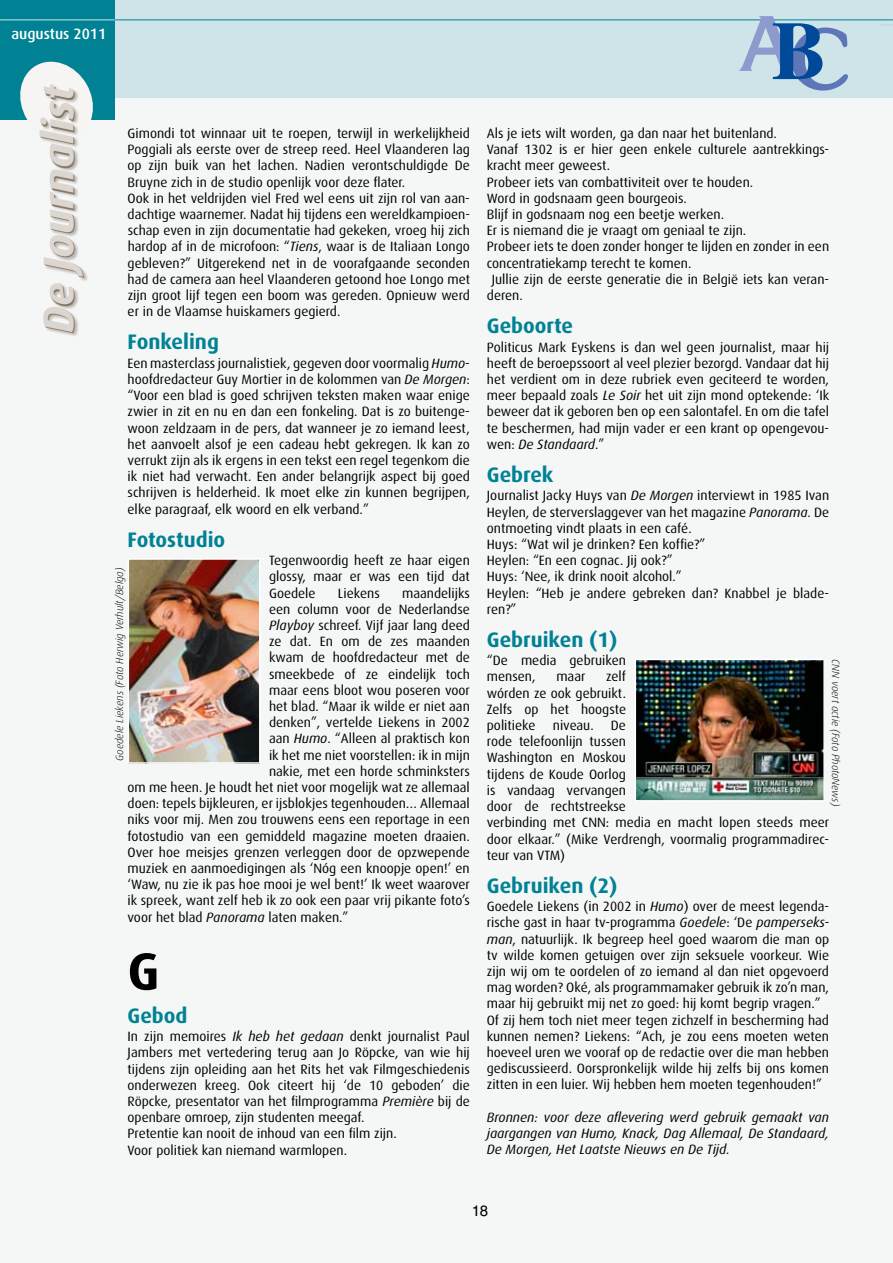
<style>
.page{position:relative;width:893px;height:1263px;background:#f5f6f6}
.page>*{position:absolute;margin:0;border:0;box-sizing:border-box;transform-origin:0 0}
.t1{font:700 82.5px "Times";color:#004999}
.t2{font:700 52.5px "Dax";color:#000}
.t3{font:italic 700 43.05px "Dax";color:#85786a}
.t4{font:700 21px "Dax";color:#008294}
.t5{font:500 15px "Dax";color:#fff}
.t6{font:15px "Helvetica LT Std";color:#000}
.t7{font:13.5px/16.2px "Dax";color:#000}
.t8{font:italic 13.5px/16.2px "Dax";color:#000;text-align:justify}
.t9{font:italic 300 10.5px "Dax";color:#000}
.s1{font-style:italic}
.s2{font-family:"Souvenir Std";font-weight:500;color:#5c76b8}
</style>
<div class="page">
<div style="left:0;top:0;width:893px;height:98px;background:#cee4e9"></div>
<div style="left:0;top:0;width:115px;height:120px;background:#008294"></div>
<svg style="left:20px;top:61px;width:73px;height:59px"></svg>
<div style="left:40px;top:85px;width:48px;height:252px;background:#85786a;opacity:.5"></div>
<hr style="left:108px;top:20px;width:785px;height:1px;background:#008294">
<hr style="left:0;top:20px;width:115px;height:1px;background:#cee4e9">
<svg style="left:881px;top:25px;width:12px;height:1px"></svg>
<img style="left:638px;top:662px;width:184px;height:136px">
<div style="left:635px;top:659px;width:190px;height:142px;border:2px solid #fff"></div>
<img style="left:131px;top:561px;width:127px;height:200px">
<div style="left:128px;top:558px;width:133px;height:206px;border:2px solid #fff"></div>
<svg style="left:739px;top:19px;width:57px;height:2px"></svg>
<p class="t5" style="left:11px;top:26px;width:96px">augustus 2011</p>
<h3 class="t3" style="left:35px;top:334px;width:250px;rotate:-90deg">De Journalist</h3>
<p class="t7" style="left:128px;top:125px;width:344px">Gimondi tot winnaar uit te roepen, terwijl in werkelijkheid Poggiali als eerste over de streep reed. Heel Vlaanderen lag op zijn buik van het lachen. Nadien verontschuldigde De Bruyne zich in de studio openlijk voor deze flater.<br>Ook in het veldrijden viel Fred wel eens uit zijn rol van aan&shy;dachtige waarnemer. Nadat hij tijdens een wereldkampioen&shy;schap even in zijn documentatie had gekeken, vroeg hij zich hardop af in de microfoon: “<span class="s1">Tiens</span>, waar is de Italiaan Longo gebleven?” Uitgerekend net in de voorafgaande seconden had de camera aan heel Vlaanderen getoond hoe Longo met zijn groot lijf tegen een boom was gereden. Opnieuw werd er in de Vlaamse huiskamers gegierd.</p>
<h3 class="t4" style="left:128px;top:330px;width:93px">Fonkeling</h3>
<p class="t7" style="left:128px;top:355px;width:344px;text-align:justify">Een masterclass journalistiek, gegeven door voormalig <span class="s1">Humo&shy;</span>hoofdredacteur Guy Mortier in de kolommen van <span class="s1">De Morgen</span>: “Voor een blad is goed schrijven teksten maken waar enige zwier in zit en nu en dan een fonkeling. Dat is zo buitenge&shy;woon zeldzaam in de pers, dat wanneer je zo iemand leest, het aanvoelt alsof je een cadeau hebt gekregen. Ik kan zo verrukt zijn als ik ergens in een tekst een regel tegenkom die ik niet had verwacht. Een ander belangrijk aspect bij goed schrijven is helderheid. Ik moet elke zin kunnen begrijpen, elke paragraaf, elk woord en elk verband.”</p>
<h3 class="t4" style="left:128px;top:528px;width:99px">Fotostudio</h3>
<p class="t7" style="left:269px;top:552px;width:202px;text-align:justify">Tegenwoordig heeft ze haar eigen glossy, maar er was een tijd dat Goedele</p>
<p class="t9" style="left:114px;top:761px;width:195px;rotate:-90deg">Goedele Liekens (Foto Herwig Verhult/Belga)</p>
<p class="t7" style="left:338px;top:585px;width:43px">Liekens</p>
<p class="t7" style="left:402px;top:585px;width:69px">maandelijks</p>
<p class="t7" style="left:269px;top:601px;width:202px">een column voor de Nederlandse</p>
<p class="t7" style="left:269px;top:617px;width:202px"><span class="s1">Playboy</span> schreef. Vijf jaar lang deed</p>
<p class="t7" style="left:269px;top:633px;width:202px">ze dat. En om de zes maanden</p>
<p class="t7" style="left:269px;top:650px;width:202px">kwam de hoofdredacteur met de</p>
<p class="t7" style="left:269px;top:666px;width:202px">smeekbede of ze eindelijk toch</p>
<p class="t7" style="left:269px;top:682px;width:202px">maar eens bloot wou poseren voor</p>
<p class="t7" style="left:269px;top:698px;width:202px">het blad. “Maar ik wilde er niet aan</p>
<p class="t7" style="left:269px;top:714px;width:202px">denken”, vertelde Liekens in 2002</p>
<p class="t7" style="left:269px;top:731px;width:202px">aan <span class="s1">Humo</span>. “Alleen al praktisch kon</p>
<p class="t7" style="left:269px;top:747px;width:202px">ik het me niet voorstellen: ik in mijn</p>
<p class="t7" style="left:269px;top:763px;width:202px">nakie, met een horde schminksters</p>
<p class="t7" style="left:128px;top:779px;width:344px">om me heen. Je houdt het niet voor mogelijk wat ze allemaal</p>
<p class="t7" style="left:128px;top:795px;width:344px">doen: tepels bijkleuren, er ijsblokjes tegenhouden… Allemaal</p>
<p class="t7" style="left:128px;top:812px;width:344px">niks voor mij. Men zou trouwens eens een reportage in een</p>
<p class="t7" style="left:128px;top:828px;width:344px">fotostudio van een gemiddeld magazine moeten draaien.</p>
<p class="t7" style="left:128px;top:844px;width:344px">Over hoe meisjes grenzen verleggen door de opzwepende</p>
<p class="t7" style="left:128px;top:860px;width:344px">muziek en aanmoedigingen als ‘Nóg een knoopje open!’ en</p>
<p class="t7" style="left:128px;top:876px;width:344px">‘Waw, nu zie ik pas hoe mooi je wel bent!’ Ik weet waarover</p>
<p class="t7" style="left:128px;top:893px;width:344px">ik spreek, want zelf heb ik zo ook een paar vrij pikante foto’s</p>
<p class="t7" style="left:128px;top:909px;width:223px">voor het blad <span class="s1">Panorama</span> laten maken.”</p>
<h2 class="t2" style="left:128px;top:942px;width:28px">G</h2>
<h3 class="t4" style="left:128px;top:1004px;width:61px">Gebod</h3>
<p class="t7" style="left:128px;top:1028px;width:344px">In zijn memoires <span class="s1">Ik heb het gedaan</span> denkt journalist Paul Jambers met vertedering terug aan Jo Röpcke, van wie hij tijdens zijn opleiding aan het Rits het vak Filmgeschiedenis onderwezen kreeg. Ook citeert hij ‘de 10 geboden’ die Röpcke, presentator van het filmprogramma <span class="s1">Première</span> bij de openbare omroep, zijn studenten meegaf.<br>Pretentie kan nooit de inhoud van een film zijn.<br>Voor politiek kan niemand warmlopen.</p>
<h1 class="t1" style="left:771px;top:-28px;width:80px">B<span class="s2">C</span></h1>
<p class="t7" style="left:487px;top:125px;width:292px">Als je iets wilt worden, ga dan naar het buitenland.</p>
<p class="t7" style="left:487px;top:142px;width:344px">Vanaf 1302 is er hier geen enkele culturele aantrekkings-</p>
<p class="t7" style="left:487px;top:158px;width:125px">kracht meer geweest.</p>
<p class="t7" style="left:487px;top:174px;width:268px">Probeer iets van combattiviteit over te houden.</p>
<p class="t7" style="left:487px;top:190px;width:202px">Word in godsnaam geen bourgeois.</p>
<p class="t7" style="left:487px;top:206px;width:239px">Blijf in godsnaam nog een beetje werken.</p>
<p class="t7" style="left:487px;top:223px;width:261px">Er is niemand die je vraagt om geniaal te zijn.</p>
<p class="t7" style="left:487px;top:239px;width:344px">Probeer iets te doen zonder honger te lijden en zonder in een</p>
<p class="t7" style="left:487px;top:255px;width:206px">concentratiekamp terecht te komen.</p>
<p class="t7" style="left:492px;top:271px;width:339px">Jullie zijn de eerste generatie die in België iets kan veran-</p>
<p class="t7" style="left:487px;top:287px;width:37px">deren.</p>
<h3 class="t4" style="left:487px;top:314px;width:88px">Geboorte</h3>
<p class="t7" style="left:487px;top:339px;width:344px;text-align:justify">Politicus Mark Eyskens is dan wel geen journalist, maar hij heeft de beroepssoort al veel plezier bezorgd. Vandaar dat hij het verdient om in deze rubriek even geciteerd te worden, meer bepaald zoals <span class="s1">Le Soir</span> het uit zijn mond optekende: ‘Ik beweer dat ik geboren ben op een salontafel. En om die tafel te beschermen, had mijn vader er een krant op opengevou&shy;wen: <span class="s1">De Standaard</span>.”</p>
<h3 class="t4" style="left:487px;top:463px;width:68px">Gebrek</h3>
<p class="t7" style="left:487px;top:488px;width:344px">Journalist Jacky Huys van <span class="s1">De Morgen</span> interviewt in 1985 Ivan Heylen, de sterverslaggever van het magazine <span class="s1">Panorama</span>. De ontmoeting vindt plaats in een café.<br>Huys: “Wat wil je drinken? Een koffie?”<br>Heylen: “En een cognac. Jij ook?”<br>Huys: ‘Nee, ik drink nooit alcohol.”<br>Heylen: “Heb je andere gebreken dan? Knabbel je blade&shy;ren?”</p>
<h3 class="t4" style="left:487px;top:628px;width:132px">Gebruiken (1)</h3>
<p class="t7" style="left:487px;top:653px;width:141px">“De media gebruiken mensen,</p>
<p class="t9" style="left:842px;top:659px;width:149px;rotate:90deg">CNN voert actie (Foto PhotoNews)</p>
<p class="t7" style="left:487px;top:669px;width:141px;text-align:justify;text-indent:119px">zelf wórden ze ook gebruikt.<br>Zelfs op het hoogste politieke</p>
<p class="t7" style="left:556px;top:669px;width:31px">maar</p>
<p class="t7" style="left:553px;top:717px;width:42px">niveau.</p>
<p class="t7" style="left:487px;top:717px;width:344px;text-indent:124px">De<br>rode telefoonlijn tussen<br>Washington en Moskou<br>tijdens de Koude Oorlog<br>is vandaag vervangen<br>door de rechtstreekse<br>verbinding met CNN: media en macht lopen steeds meer door elkaar.” (Mike Verdrengh, voormalig programmadirec&shy;teur van VTM)</p>
<h3 class="t4" style="left:487px;top:874px;width:132px">Gebruiken (2)</h3>
<p class="t7" style="left:487px;top:898px;width:344px">Goedele Liekens (in 2002 in <span class="s1">Humo</span>) over de meest legenda&shy;rische gast in haar tv-programma <span class="s1">Goedele</span>: ‘De <span class="s1">pamperseks&shy;man</span>, natuurlijk. Ik begreep heel goed waarom die man op tv wilde komen getuigen over zijn seksuele voorkeur. Wie zijn wij om te oordelen of zo iemand al dan niet opgevoerd mag worden? Oké, als programmamaker gebruik ik zo’n man, maar hij gebruikt mij net zo goed: hij komt begrip vragen.” Of zij hem toch niet meer tegen zichzelf in bescherming had kunnen nemen? Liekens: “Ach, je zou eens moeten weten hoeveel uren we vooraf op de redactie over die man hebben gediscussieerd. Oorspronkelijk wilde hij zelfs bij ons komen zitten in een luier. Wij hebben hem moeten tegenhouden!”</p>
<p class="t8" style="left:487px;top:1109px;width:344px">Bronnen: voor deze aflevering werd gebruik gemaakt van jaargangen van Humo, Knack, Dag Allemaal, De Standaard, De Morgen, Het Laatste Nieuws en De Tijd.</p>
<p class="t6" style="left:472px;top:1202px;width:18px">18</p>
</div>
